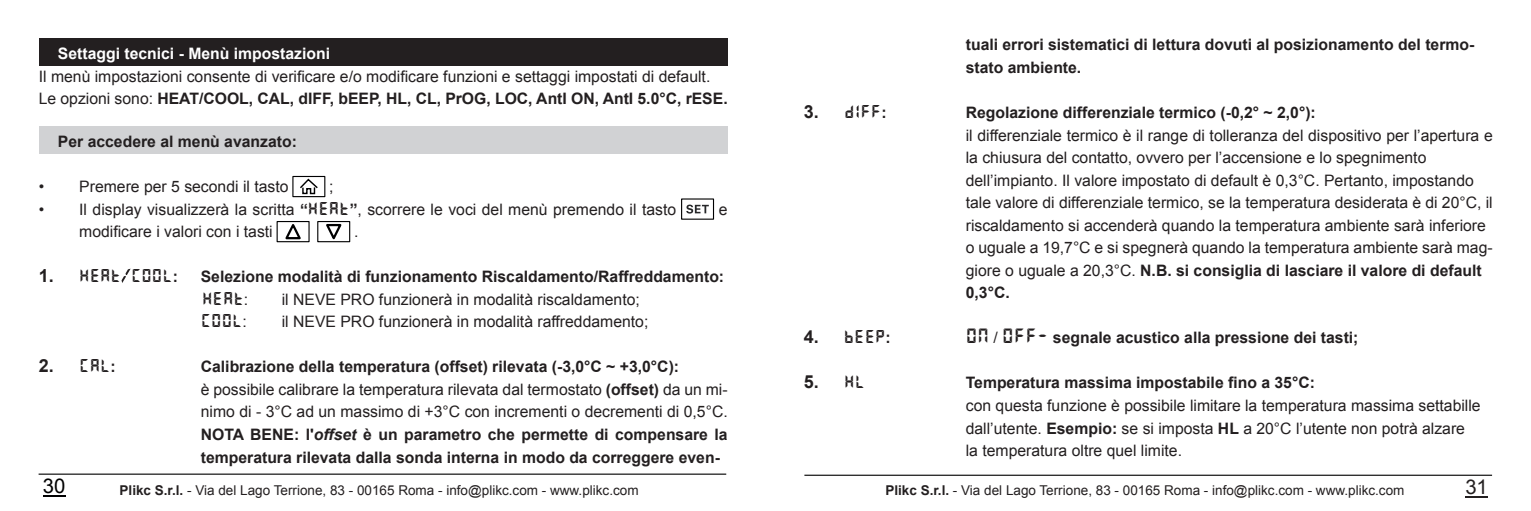
<style>
.page{position:relative;width:1531px;height:511px;background:#fff}
.page>*{position:absolute;margin:0;border:0;box-sizing:border-box;transform-origin:0 0}
.t1{font:20.25px "Calculus LCD Regular";color:#231f20}
.t2{font:20.25px "Arial";color:#000001}
.t3{font:20.25px "Arial";color:#231f20}
.t4{font:700 18px "Arial";color:#231f20}
.t5{font:15.75px/22.5px "Arial";color:#231f20}
.t6{font:700 15.75px/22.5px "Arial";color:#231f20}
.t7{font:700 15.75px "Arial";color:#fff}
.t8{font:13.5px "Arial";color:#231f20}
.s1{font-weight:700}
.s2{font-family:"Calculus LCD Regular";font-size:20.25px}
.s3{font-family:"Arial";font-weight:700;font-size:18px}
.s4{font-family:"Arial";font-weight:700;font-size:15.75px}
.s5{font-family:"Arial";font-size:15.75px}
.s6{font-weight:400}
.s7{font-style:italic}
.s8{font-family:"Calculus LCD Regular";font-weight:400;font-size:22.5px}
.s9{font-family:"Calculus LCD Regular";font-weight:400;font-size:20.25px}
</style>
<div class="page">
<hr style="left:39px;top:473px;width:687px;height:1px;background:#000">
<hr style="left:804px;top:474px;width:688px;height:1px;background:#000">
<hr style="left:1465px;top:495px;width:23px;height:2px;background:#231f20">
<hr style="left:43px;top:494px;width:22px;height:2px;background:#000001">
<div style="left:39px;top:38px;width:689px;height:27px;background:#231f20"></div>
<div style="left:39px;top:126px;width:689px;height:27px;background:#d1d2d4"></div>
<svg style="left:122px;top:268px;width:9px;height:15px"></svg>
<svg style="left:326px;top:223px;width:16px;height:17px"></svg>
<div style="left:317px;top:221px;width:33px;height:21px;border:1px solid #000001"></div>
<svg style="left:285px;top:224px;width:16px;height:16px"></svg>
<div style="left:277px;top:221px;width:33px;height:21px;border:1px solid #000001"></div>
<div style="left:681px;top:198px;width:33px;height:21px;border:1px solid #000001"></div>
<svg style="left:686px;top:204px;width:23px;height:9px"></svg>
<svg style="left:300px;top:178px;width:18px;height:17px"></svg>
<div style="left:292px;top:176px;width:33px;height:21px;border:1px solid #000001"></div>
<svg style="left:857px;top:105px;width:1px;height:13px"></svg>
<p class="t7" style="left:58px;top:48px;width:274px">Settaggi tecnici - Menù impostazioni</p>
<p class="t5" style="left:39px;top:66px;width:690px">Il menù impostazioni consente di verificare e/o modificare funzioni e settaggi impostati di default.<br>Le opzioni sono: <span class="s1">HEAT/COOL, CAL, dIFF, bEEP, HL, CL, PrOG, LOC, AntI ON, AntI 5.0°C, rESE.</span></p>
<p class="t6" style="left:58px;top:132px;width:240px">Per accedere al menù avanzato:</p>
<p class="t5" style="left:39px;top:177px;width:251px">• Premere per 5 secondi il tasto</p>
<p class="t5" style="left:329px;top:177px;width:6px">;</p>
<p class="t5" style="left:39px;top:199px;width:639px">• Il display visualizzerà la scritta <span class="s1">“</span><span class="s2">HEAt</span><span class="s1">”</span>, scorrere le voci del menù premendo il tasto</p>
<p class="t5" style="left:719px;top:199px;width:10px">e</p>
<p class="t5" style="left:79px;top:222px;width:195px">modificare i valori con i tasti</p>
<p class="t5" style="left:354px;top:222px;width:6px">.</p>
<p class="t1" style="left:39px;top:269px;width:141px"><span class="s3">1.</span> HEAt COOL<span class="s4">:</span></p>
<p class="t6" style="left:201px;top:267px;width:525px">Selezione modalità di funzionamento Riscaldamento/Raffreddamento:</p>
<p class="t1" style="left:202px;top:292px;width:48px">HEAt<span class="s5">:</span></p>
<p class="t5" style="left:282px;top:289px;width:360px">il NEVE PRO funzionerà in modalità riscaldamento;</p>
<p class="t1" style="left:201px;top:314px;width:48px">COOL<span class="s5">:</span></p>
<p class="t5" style="left:282px;top:312px;width:368px">il NEVE PRO funzionerà in modalità raffreddamento;</p>
<p class="t1" style="left:39px;top:359px;width:79px"><span class="s3">2.</span> CAL<span class="s4">:</span></p>
<p class="t6" style="left:201px;top:357px;width:528px">Calibrazione della temperatura (offset) rilevata (-3,0°C ~ +3,0°C):<br><span class="s6">è possibile calibrare la temperatura rilevata dal termostato</span> (offset) <span class="s6">da un mi&shy;nimo di - 3°C ad un massimo di +3°C con incrementi o decrementi di 0,5°C.<br></span>NOTA BENE: l'<span class="s7">offset</span> è un parametro che permette di compensare la temperatura rilevata dalla sonda interna in modo da correggere even-</p>
<p class="t6" style="left:966px;top:35px;width:510px">tuali errori sistematici di lettura dovuti al posizionamento del termo&shy;stato ambiente.</p>
<p class="t1" style="left:804px;top:105px;width:84px"><span class="s3">3.</span> d FF<span class="s4">:</span></p>
<p class="t6" style="left:966px;top:103px;width:352px">Regolazione differenziale termico (-0,2° ~ 2,0°):</p>
<p class="t5" style="left:966px;top:125px;width:528px">il differenziale termico è il range di tolleranza del dispositivo per l’apertura e la chiusura del contatto, ovvero per l’accensione e lo spegnimento dell’impianto. Il valore impostato di default è 0,3°C. Pertanto, impostando tale valore di differenziale termico, se la temperatura desiderata è di 20°C, il riscaldamento si accenderà quando la temperatura ambiente sarà inferiore o uguale a 19,7°C e si spegnerà quando la temperatura ambiente sarà mag&shy;giore o uguale a 20,3°C. <span class="s1">N.B. si consiglia di lasciare il valore di default 0,3°C.</span></p>
<p class="t1" style="left:804px;top:330px;width:89px"><span class="s3">4.</span> bEEP<span class="s4">:</span></p>
<p class="t6" style="left:966px;top:328px;width:394px"><span class="s8">ON</span> <span class="s6">/</span> <span class="s8">OFF-</span> segnale acustico alla pressione dei tasti;</p>
<p class="t4" style="left:804px;top:375px;width:63px">5. <span class="s9">HL</span></p>
<p class="t6" style="left:966px;top:373px;width:351px">Temperatura massima impostabile fino a 35°C:</p>
<p class="t5" style="left:966px;top:395px;width:516px">con questa funzione è possibile limitare la temperatura massima settabille dall’utente. <span class="s1">Esempio:</span> se si imposta <span class="s1">HL</span> a 20°C l’utente non potrà alzare la temperatura oltre quel limite.</p>
<p class="t2" style="left:43px;top:477px;width:24px">30</p>
<p class="t8" style="left:120px;top:484px;width:520px"><span class="s1">Plikc S.r.l.</span> - Via del Lago Terrione, 83 - 00165 Roma - info@plikc.com - www.plikc.com</p>
<p class="t8" style="left:885px;top:484px;width:520px"><span class="s1">Plikc S.r.l.</span> - Via del Lago Terrione, 83 - 00165 Roma - info@plikc.com - www.plikc.com</p>
<p class="t3" style="left:1465px;top:478px;width:24px">31</p>
</div>
